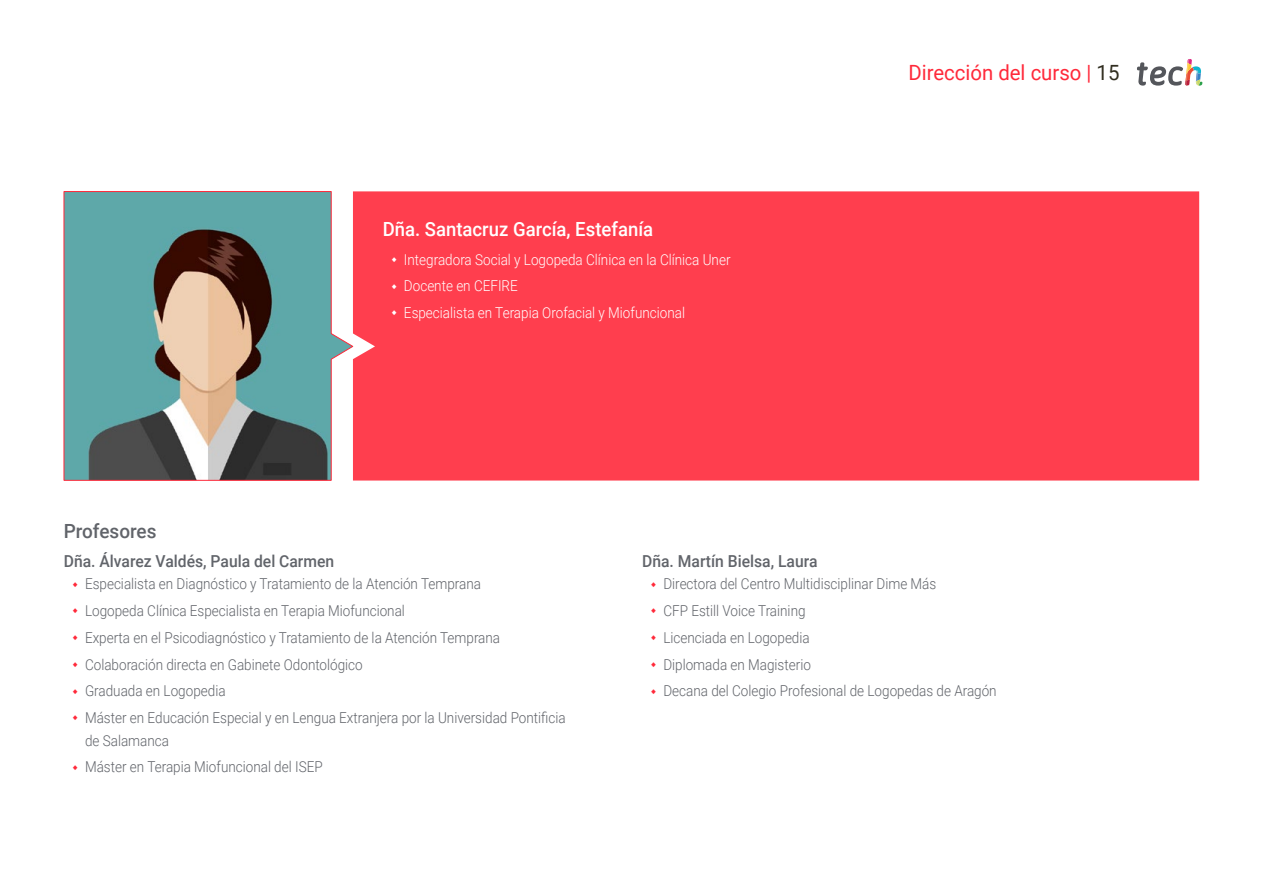
<style>
.page{position:relative;width:1263px;height:893px;background:#fff}
.page>*{position:absolute;margin:0;border:0;box-sizing:border-box;transform-origin:0 0}
.t1{font:21px "Roboto";color:#ff293a}
.t2{font:500 19.5px "Roboto";color:#fff;scale:.95 1}
.t3{font:500 19.5px "Roboto";color:#61646a}
.t4{font:500 16.5px "Roboto";color:#61646a;scale:.95 1}
.t5{font:300 15px/26.7px "Roboto";color:#61646a;scale:.9 1}
.t6{font:300 15px/26.7px "Roboto";color:#fff;scale:.9 1}
.s1{color:#312e20}
</style>
<div class="page">
<div style="left:353px;top:191px;width:846px;height:290px;background:#ff3e4e"></div>
<svg style="left:64px;top:191px;width:289px;height:290px;background:#799793"></svg>
<svg style="left:1137px;top:59px;width:65px;height:27px"></svg>
<svg style="left:392px;top:257px;width:5px;height:5px"></svg>
<svg style="left:392px;top:284px;width:5px;height:5px"></svg>
<svg style="left:392px;top:310px;width:5px;height:5px"></svg>
<h2 class="t2" style="left:383px;top:215px;width:286px">Dña. Santacruz García, Estefanía</h2>
<p class="t6" style="left:404px;top:245px;width:364px">Integradora Social y Logopeda Clínica en la Clínica Uner<br>Docente en CEFIRE<br>Especialista en Terapia Orofacial y Miofuncional</p>
<h1 class="t1" style="left:908px;top:57px;width:213px">Dirección del curso | <span class="s1">15</span></h1>
<h2 class="t3" style="left:64px;top:517px;width:94px">Profesores</h2>
<p class="t4" style="left:64px;top:550px;width:286px">Dña. Álvarez Valdés, Paula del Carmen</p>
<p class="t5" style="left:85px;top:570px;width:536px">Especialista en Diagnóstico y Tratamiento de la Atención Temprana<br>Logopeda Clínica Especialista en Terapia Miofuncional<br>Experta en el Psicodiagnóstico y Tratamiento de la Atención Temprana Colaboración directa en Gabinete Odontológico<br>Graduada en Logopedia<br>Máster en Educación Especial y en Lengua Extranjera por la Universidad Pontificia</p>
<p class="t5" style="left:85px;top:726px;width:266px">de Salamanca<br>Máster en Terapia Miofuncional del ISEP</p>
<p class="t4" style="left:642px;top:550px;width:186px">Dña. Martín Bielsa, Laura</p>
<p class="t5" style="left:663px;top:570px;width:372px">Directora del Centro Multidisciplinar Dime Más<br>CFP Estill Voice Training<br>Licenciada en Logopedia<br>Diplomada en Magisterio<br>Decana del Colegio Profesional de Logopedas de Aragón</p>
</div>
